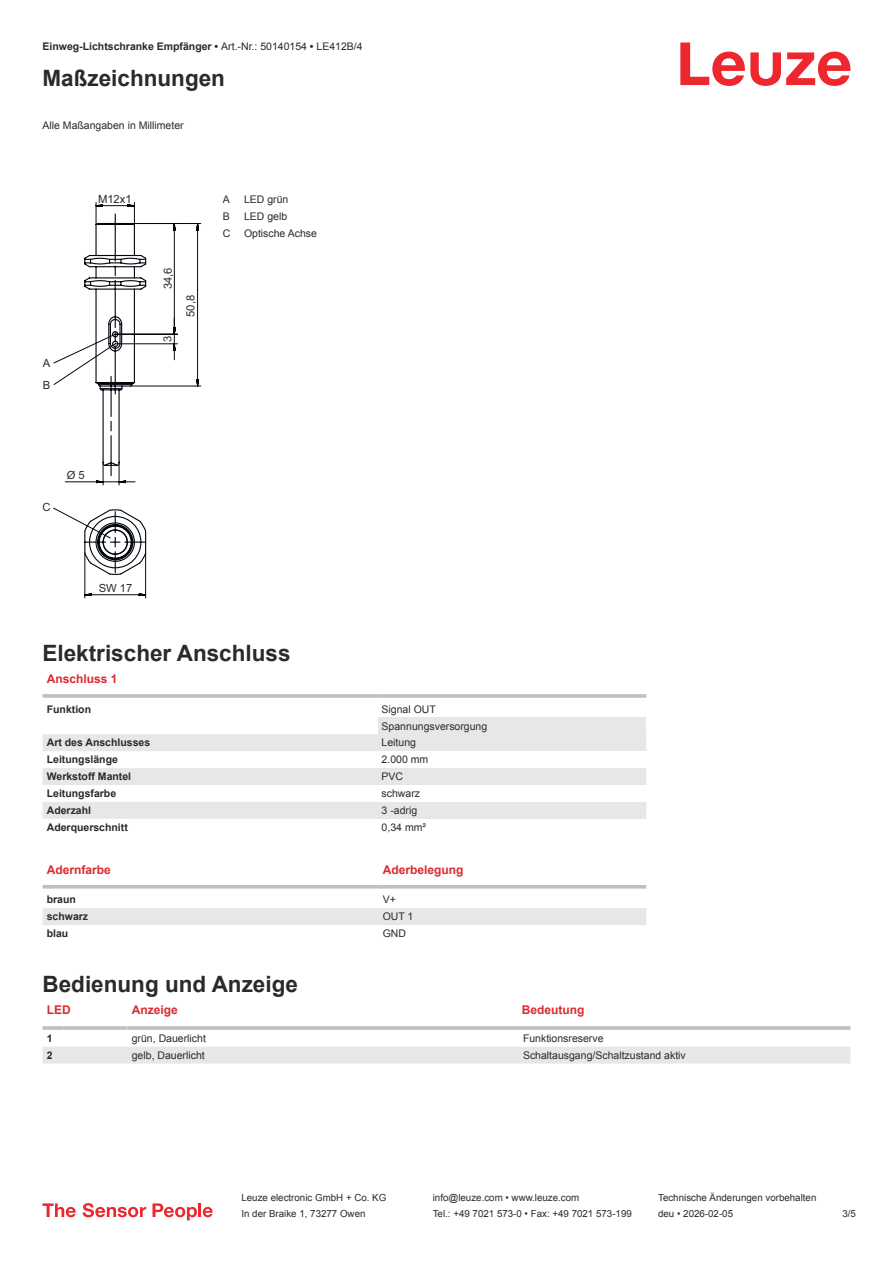
<style>
.page{position:relative;width:893px;height:1263px;background:#fff}
.page>*{position:absolute;margin:0;border:0;box-sizing:border-box;transform-origin:0 0}
.t1{font:700 22.5px "Arial";color:#2b292a}
.t2{font:700 12px "Arial";color:#db2a30}
.t3{font:11.25px/21.8px "Arial";color:#2b292a}
.t4{font:10.5px/17px "Arial";color:#2b292a}
.t5{font:700 10.5px "Arial";color:#2b292a}
.t6{font:9.75px "Arial";color:#2b292a}
.s1{font-weight:400}
</style>
<div class="page">
<svg style="left:680px;top:43px;width:170px;height:43px"></svg>
<svg style="left:43px;top:734px;width:335px;height:85px;fill:#e6e7e9"></svg>
<hr style="left:43px;top:694px;width:335px;height:4px;background:#bdbfc1">
<hr style="left:378px;top:694px;width:268px;height:4px;background:#c8cacb">
<div style="left:378px;top:717px;width:268px;height:17px;background:#e6e7e9"></div>
<div style="left:378px;top:734px;width:268px;height:17px;background:#e6e7e9"></div>
<div style="left:378px;top:768px;width:268px;height:17px;background:#e6e7e9"></div>
<div style="left:378px;top:802px;width:268px;height:17px;background:#e6e7e9"></div>
<svg style="left:43px;top:888px;width:603px;height:1px"></svg>
<div style="left:43px;top:908px;width:603px;height:17px;background:#e6e7e9"></div>
<hr style="left:43px;top:885px;width:335px;height:3px;background:#bdbfc1">
<hr style="left:378px;top:885px;width:226px;height:3px;background:#bdbfc1">
<hr style="left:604px;top:885px;width:42px;height:3px;background:#bdbfc1">
<div style="left:43px;top:1047px;width:807px;height:16px;background:#e6e7e9"></div>
<hr style="left:43px;top:1026px;width:21px;height:4px;background:#c8cacb">
<hr style="left:64px;top:1026px;width:64px;height:4px;background:#c9cbcc">
<hr style="left:128px;top:1026px;width:391px;height:4px;background:#c8cacb">
<hr style="left:519px;top:1026px;width:331px;height:4px;background:#bdbfc1">
<svg style="left:43px;top:1203px;width:33px;height:14px"></svg>
<svg style="left:83px;top:1203px;width:63px;height:14px"></svg>
<svg style="left:153px;top:1203px;width:44px;height:17px"></svg>
<hr style="left:198px;top:1203px;width:3px;height:14px;background:#ed272d">
<svg style="left:203px;top:1207px;width:10px;height:10px"></svg>
<svg style="left:53px;top:223px;width:148px;height:375px"></svg>
<svg style="left:83px;top:202px;width:64px;height:373px"></svg>
<p class="t5" style="left:43px;top:42px;width:322px">Einweg-Lichtschranke Empfänger • <span class="s1">Art.-Nr.: 50140154</span> • <span class="s1">LE412B/4</span></p>
<h1 class="t1" style="left:43px;top:69px;width:184px">Maßzeichnungen</h1>
<p class="t4" style="left:43px;top:117px;width:143px">Alle Maßangaben in Millimeter</p>
<p class="t3" style="left:43px;top:353px;width:9px">A<br>B</p>
<p class="t3" style="left:98px;top:189px;width:35px">M12x1</p>
<p class="t3" style="left:158px;top:289px;width:23px;rotate:-90deg">34,6</p>
<p class="t3" style="left:157px;top:342px;width:8px;rotate:-90deg">3</p>
<p class="t3" style="left:180px;top:317px;width:23px;rotate:-90deg">50,8</p>
<p class="t4" style="left:223px;top:192px;width:9px">A</p>
<p class="t4" style="left:244px;top:192px;width:46px">LED grün</p>
<p class="t4" style="left:223px;top:209px;width:9px">B</p>
<p class="t4" style="left:244px;top:209px;width:45px">LED gelb</p>
<p class="t4" style="left:223px;top:226px;width:9px">C</p>
<p class="t4" style="left:244px;top:226px;width:74px">Optische Achse</p>
<p class="t3" style="left:43px;top:497px;width:10px">C</p>
<p class="t3" style="left:67px;top:464px;width:20px">Ø 5</p>
<p class="t3" style="left:99px;top:577px;width:35px">SW 17</p>
<h1 class="t1" style="left:43px;top:644px;width:250px">Elektrischer Anschluss</h1>
<p class="t2" style="left:47px;top:674px;width:72px">Anschluss 1</p>
<p class="t5" style="left:47px;top:705px;width:46px">Funktion</p>
<p class="t4" style="left:382px;top:701px;width:107px">Signal OUT<br>Spannungsversorgung</p>
<p class="t5" style="left:47px;top:739px;width:105px">Art des Anschlusses</p>
<p class="t4" style="left:382px;top:735px;width:36px">Leitung</p>
<p class="t5" style="left:47px;top:755px;width:73px">Leitungslänge</p>
<p class="t4" style="left:382px;top:752px;width:48px">2.000 mm</p>
<p class="t5" style="left:47px;top:772px;width:86px">Werkstoff Mantel</p>
<p class="t4" style="left:382px;top:769px;width:23px">PVC</p>
<p class="t5" style="left:47px;top:789px;width:71px">Leitungsfarbe</p>
<p class="t4" style="left:382px;top:786px;width:40px">schwarz</p>
<p class="t5" style="left:47px;top:806px;width:46px">Aderzahl</p>
<p class="t4" style="left:382px;top:803px;width:37px">3 -adrig</p>
<p class="t5" style="left:47px;top:823px;width:83px">Aderquerschnitt</p>
<p class="t4" style="left:382px;top:820px;width:46px">0,34 mm²</p>
<p class="t2" style="left:47px;top:865px;width:66px">Adernfarbe</p>
<p class="t2" style="left:383px;top:865px;width:82px">Aderbelegung</p>
<p class="t5" style="left:47px;top:895px;width:31px">braun</p>
<p class="t4" style="left:383px;top:892px;width:15px">V+</p>
<p class="t5" style="left:47px;top:912px;width:43px">schwarz</p>
<p class="t4" style="left:383px;top:909px;width:32px">OUT 1</p>
<p class="t5" style="left:47px;top:929px;width:23px">blau</p>
<p class="t4" style="left:383px;top:926px;width:25px">GND</p>
<h1 class="t1" style="left:43px;top:975px;width:257px">Bedienung und Anzeige</h1>
<p class="t2" style="left:47px;top:1005px;width:25px">LED</p>
<p class="t2" style="left:132px;top:1005px;width:48px">Anzeige</p>
<p class="t2" style="left:522px;top:1005px;width:64px">Bedeutung</p>
<p class="t5" style="left:47px;top:1034px;width:7px">1</p>
<p class="t4" style="left:132px;top:1031px;width:76px">grün, Dauerlicht</p>
<p class="t4" style="left:523px;top:1031px;width:82px">Funktionsreserve</p>
<p class="t5" style="left:47px;top:1051px;width:7px">2</p>
<p class="t4" style="left:132px;top:1048px;width:74px">gelb, Dauerlicht</p>
<p class="t4" style="left:523px;top:1048px;width:164px">Schaltausgang/Schaltzustand aktiv</p>
<p class="t6" style="left:241px;top:1194px;width:146px">Leuze electronic GmbH + Co. KG</p>
<p class="t6" style="left:433px;top:1194px;width:148px">info@leuze.com • www.leuze.com</p>
<p class="t6" style="left:658px;top:1194px;width:160px">Technische Änderungen vorbehalten</p>
<p class="t6" style="left:241px;top:1210px;width:126px">In der Braike 1, 73277 Owen</p>
<p class="t6" style="left:433px;top:1210px;width:201px">Tel.: +49 7021 573-0 • Fax: +49 7021 573-199</p>
<p class="t6" style="left:658px;top:1210px;width:76px">deu • 2026-02-05</p>
<p class="t6" style="left:842px;top:1210px;width:15px">3 /5</p>
</div>
